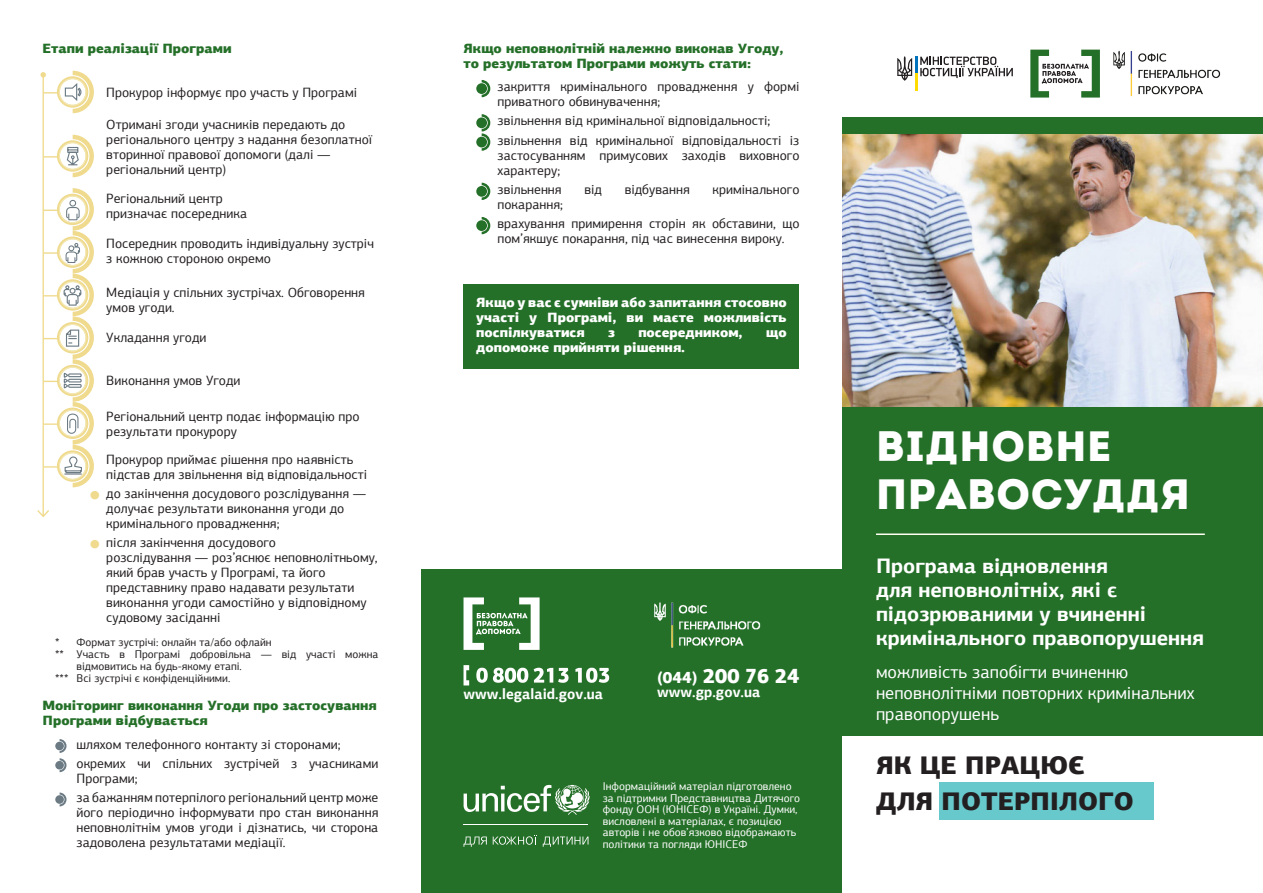
<style>
.page{position:relative;width:1263px;height:893px;background:#fff}
.page>*{position:absolute;margin:0;border:0;box-sizing:border-box;transform-origin:0 0}
.t1{font:42.3px/48px "Intro Black Caps";letter-spacing:.02em;color:#fff}
.t2{font:900 25.5px/36px "PF Agora Sans Pro";color:#231f20}
.t3{font:700 21px/24px "PF Agora Sans Pro";color:#fff}
.t4{font:900 21px "PF Agora Sans Pro";color:#fff;scale:.95 1}
.t5{font:18px/21px "PF Agora Sans Pro";color:#fff}
.t6{font:700 15px "PF Agora Sans Pro";color:#fff;scale:.95 1}
.perelik0{font:13.5px/15px "PF Agora Sans Pro";color:#231f20}
.punkt2{font:900 13.5px/15px "PF Agora Sans Pro";color:#257029}
.у_рамці{font:900 13.5px/15px "PF Agora Sans Pro";color:#fff;text-align:justify}
.perelik{font:13.5px "PF Agora Sans Pro";color:#231f20}
.infograf{font:11.25px/11.6px "PF Agora Sans Pro";color:#fff}
.perelik0-2{font:11.25px/12px "PF Agora Sans Pro";color:#231f20}
.s1{color:#efda8d}
.s2{font-size:16.5px}
</style>
<div class="page">
<div style="left:421px;top:570px;width:421px;height:323px;background:#257029"></div>
<div style="left:939px;top:782px;width:214px;height:37px;background:#68c9cd"></div>
<svg style="left:1030px;top:50px;width:70px;height:48px"></svg>
<img style="left:1113px;top:50px;width:107px;height:47px">
<img style="left:654px;top:602px;width:107px;height:46px">
<div style="left:463px;top:284px;width:336px;height:84px;background:#257029"></div>
<div style="left:476px;top:83px;width:11px;height:11px;background:#257029;border-radius:50%"></div>
<svg style="left:482px;top:80px;width:8px;height:17px"></svg>
<div style="left:476px;top:117px;width:11px;height:11px;background:#257029;border-radius:50%"></div>
<div style="left:476px;top:137px;width:11px;height:10px;background:#257029;border-radius:50%"></div>
<svg style="left:482px;top:114px;width:8px;height:37px"></svg>
<div style="left:476px;top:186px;width:11px;height:11px;background:#257029;border-radius:50%"></div>
<svg style="left:482px;top:183px;width:8px;height:17px"></svg>
<div style="left:476px;top:220px;width:11px;height:11px;background:#257029;border-radius:50%"></div>
<svg style="left:482px;top:217px;width:8px;height:17px"></svg>
<svg style="left:476px;top:668px;width:133px;height:15px"></svg>
<svg style="left:463px;top:665px;width:6px;height:20px"></svg>
<svg style="left:464px;top:785px;width:126px;height:30px"></svg>
<hr style="left:463px;top:824px;width:125px;height:1px;background:#fff">
<svg style="left:463px;top:836px;width:24px;height:11px"></svg>
<svg style="left:493px;top:835px;width:44px;height:10px"></svg>
<svg style="left:543px;top:836px;width:45px;height:11px"></svg>
<svg style="left:463px;top:597px;width:77px;height:53px"></svg>
<div style="left:55px;top:742px;width:9px;height:8px;background:#6b7a83;border-radius:50%"></div>
<div style="left:55px;top:761px;width:9px;height:8px;background:#6b7a83;border-radius:50%"></div>
<svg style="left:60px;top:739px;width:7px;height:33px"></svg>
<div style="left:55px;top:795px;width:9px;height:9px;background:#6b7a83;border-radius:50%"></div>
<svg style="left:60px;top:793px;width:7px;height:13px"></svg>
<hr style="left:43px;top:75px;width:1px;height:441px;background:#efda8d">
<svg style="left:37px;top:509px;width:12px;height:9px"></svg>
<svg style="left:40px;top:71px;width:54px;height:42px"></svg>
<svg style="left:43px;top:135px;width:51px;height:42px"></svg>
<svg style="left:43px;top:188px;width:51px;height:299px"></svg>
<svg style="left:897px;top:56px;width:116px;height:34px"></svg>
<div style="left:842px;top:117px;width:421px;height:618px;background:#257029"></div>
<img style="left:842px;top:134px;width:421px;height:272px">
<hr style="left:876px;top:533px;width:329px;height:2px;background:#fffff2">
<p class="punkt2" style="left:43px;top:40px;width:191px">Етапи реалізації Програми</p>
<p class="perelik0" style="left:106px;top:85px;width:252px">Прокурор інформує про участь у Програмі</p>
<p class="perelik0" style="left:106px;top:117px;width:267px">Отримані згоди учасників передають до регіонального центру з надання безоплатної вторинної правової допомоги (далі — регіональний центр)</p>
<p class="perelik0" style="left:106px;top:191px;width:142px">Регіональний центр призначає посередника</p>
<p class="perelik0" style="left:106px;top:235px;width:269px">Посередник проводить індивідуальну зустріч з кожною стороною окремо</p>
<p class="perelik0" style="left:106px;top:285px;width:260px">Медіація у спільних зустрічах. Обговорення умов угоди.</p>
<p class="perelik" style="left:106px;top:330px;width:102px">Укладання угоди</p>
<p class="perelik0" style="left:106px;top:373px;width:136px">Виконання умов Угоди</p>
<p class="perelik0" style="left:106px;top:409px;width:255px">Регіональний центр подає інформацію про результати прокурору</p>
<p class="perelik0" style="left:106px;top:452px;width:262px">Прокурор приймає рішення про наявність підстав для звільнення від відповідальності</p>
<p class="perelik0" style="left:106px;top:486px;width:261px;text-indent:-17px"><span class="s1">●</span> до закінчення досудового розслідування — долучає результати виконання угоди до кримінального провадження;</p>
<p class="perelik0" style="left:106px;top:535px;width:273px;text-indent:-17px"><span class="s1">●</span> після закінчення досудового<br>розслідування — роз’яснює неповнолітньому, який брав участь у Програмі, та його представнику право надавати результати виконання угоди самостійно у відповідному судовому засіданні</p>
<p class="perelik0-2" style="left:55px;top:637px;width:218px">* Формат зустрічі: онлайн та/або офлайн</p>
<p class="perelik0-2" style="left:77px;top:649px;width:303px;text-indent:-21px">** Участь в Програмі добровільна — від участі можна відмовитись на будь-якому етапі.</p>
<p class="perelik0-2" style="left:55px;top:673px;width:177px">*** Всі зустрічі є конфіденційними.</p>
<p class="punkt2" style="left:43px;top:698px;width:336px">Моніторинг виконання Угоди про застосування<br>Програми відбувається</p>
<p class="perelik0" style="left:77px;top:737px;width:265px">шляхом телефонного контакту зі сторонами;</p>
<p class="perelik0" style="left:77px;top:756px;width:303px">окремих чи спільних зустрічей з учасниками<br>Програми;</p>
<p class="perelik0" style="left:77px;top:790px;width:303px;text-align:justify">за бажанням потерпілого регіональний центр може його періодично інформувати про стан виконання неповнолітнім умов угоди і дізнатись, чи сторона задоволена результатами медіації.</p>
<p class="punkt2" style="left:463px;top:40px;width:322px">Якщо неповнолітній належно виконав Угоду, то результатом Програми можуть стати:</p>
<p class="perelik0" style="left:497px;top:79px;width:303px">закриття кримінального провадження у формі приватного обвинувачення;</p>
<p class="perelik0" style="left:497px;top:113px;width:274px">звільнення від кримінальної відповідальності;</p>
<p class="perelik0" style="left:497px;top:133px;width:303px;text-align:justify">звільнення від кримінальної відповідальності із застосуванням примусових заходів виховного характеру;</p>
<p class="perelik0" style="left:497px;top:182px;width:66px">звільнення</p>
<p class="perelik0" style="left:584px;top:182px;width:19px">від</p>
<p class="perelik0" style="left:625px;top:182px;width:67px">відбування</p>
<p class="perelik0" style="left:712px;top:182px;width:88px">кримінального</p>
<p class="perelik0" style="left:497px;top:197px;width:67px">покарання;</p>
<p class="perelik0" style="left:497px;top:216px;width:303px">врахування примирення сторін як обставини, що пом’якшує покарання, під час винесення вироку.</p>
<p class="у_рамці" style="left:476px;top:295px;width:312px">Якщо у вас є сумніви або запитання стосовно участі у Програмі, ви маєте можливість поспілкуватися</p>
<p class="у_рамці" style="left:608px;top:325px;width:8px">з</p>
<p class="у_рамці" style="left:638px;top:325px;width:106px">посередником,</p>
<p class="у_рамці" style="left:766px;top:325px;width:22px">що</p>
<p class="у_рамці" style="left:476px;top:340px;width:210px">допоможе прийняти рішення.</p>
<p class="t4" style="left:657px;top:662px;width:151px"><span class="s2">(044)</span> 200 76 24</p>
<p class="t6" style="left:463px;top:684px;width:148px">www.legalaid.gov.ua</p>
<p class="t6" style="left:657px;top:682px;width:110px">www.gp.gov.ua</p>
<p class="infograf" style="left:603px;top:781px;width:199px">Інформаційний матеріал підготовлено за підтримки Представництва Дитячого фонду ООН (ЮНІСЕФ) в Україні. Думки, висловлені в матеріалах, є позицією авторів і не обов’язково відображають політики та погляди ЮНІСЕФ</p>
<p class="t1" style="left:876px;top:421px;width:315px">відновне пРАВОСУДДЯ</p>
<p class="t3" style="left:876px;top:554px;width:329px">Програма відновлення<br>для неповнолітніх, які є підозрюваними у вчиненні кримінального правопорушення</p>
<p class="t5" style="left:876px;top:661px;width:320px">можливість запобігти вчиненню неповнолітніми повторних кримінальних правопорушень</p>
<p class="t2" style="left:876px;top:747px;width:259px">ЯК ЦЕ ПРАЦЮЄ<br>ДЛЯ ПОТЕРПІЛОГО</p>
</div>
